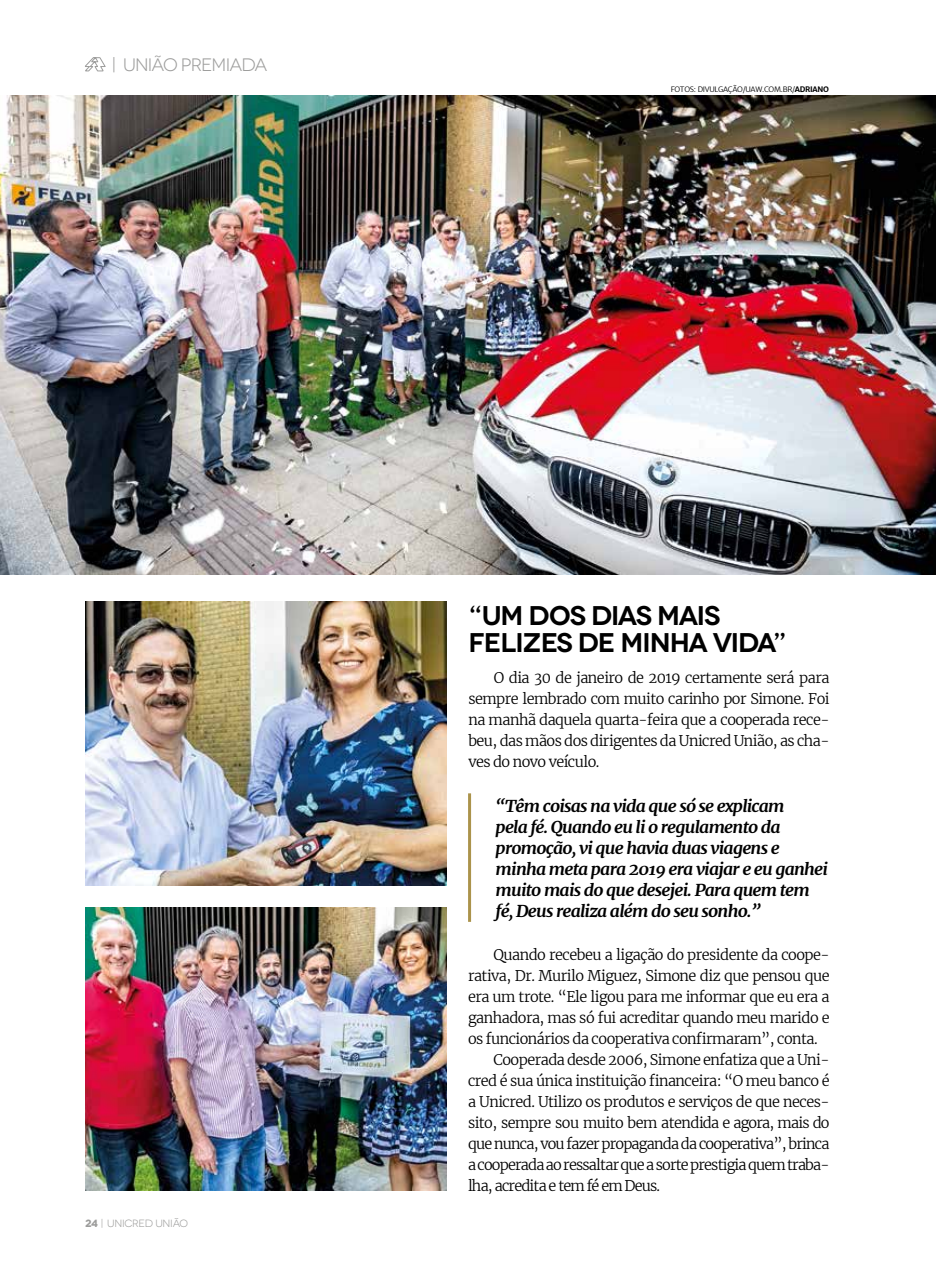
<style>
.page{position:relative;width:936px;height:1276px;background:#fff}
.page>*{position:absolute;margin:0;border:0;box-sizing:border-box;transform-origin:0 0}
.t1{font:600 27px/27px "Novecentowide";letter-spacing:-.035em;color:#000}
.t2{font:18px "Novecentowide";letter-spacing:-.05em;color:#9d9d9c}
.t3{font:italic 700 16.5px/21px "Merriweather";letter-spacing:-.045em;color:#000;scale:1.05 1}
.t4{font:300 14.55px/21px "Merriweather";letter-spacing:-.035em;color:#000;text-align:justify}
.t5{font:300 14.55px "Merriweather";letter-spacing:-.055em;color:#000}
.t6{font:10.5px "Novecentowide";letter-spacing:-.025em;color:#9d9d9c}
.t7{font:300 7.5px "Merriweather Sans";letter-spacing:-.04em;color:#000}
.s1{font-weight:700}
</style>
<div class="page">
<hr style="left:468px;top:793px;width:3px;height:129px;background:#ab934b">
<svg style="left:85px;top:57px;width:21px;height:15px"></svg>
<img style="left:0;top:96px;width:935px;height:478px">
<img style="left:85px;top:602px;width:361px;height:283px">
<img style="left:85px;top:907px;width:361px;height:284px">
<p class="t2" style="left:112px;top:55px;width:157px">| UNIÃO PREMIADA</p>
<p class="t7" style="left:670px;top:85px;width:159px">FOTOS: DIVULGAÇÃO/UAW.COM.BR/<span class="s1">ADRIANO</span></p>
<p class="t6" style="left:85px;top:1217px;width:105px"><span class="s1">24</span> | UNICRED UNIÃO</p>
<h1 class="t1" style="left:468px;top:602px;width:320px">“UM DOS DIAS MAIS<br>FELIZES DE MINHA VIDA”</h1>
<p class="t4" style="left:468px;top:667px;width:363px;text-indent:26px">O dia 30 de janeiro de 2019 certamente será para sempre lembrado com muito carinho por Simone. Foi na manhã daquela quarta-feira que a cooperada rece&shy;beu, das mãos dos dirigentes da Unicred União, as cha&shy;ves do novo veículo.</p>
<p class="t3" style="left:495px;top:795px;width:318px">“Têm coisas na vida que só se explicam<br>pela fé. Quando eu li o regulamento da promoção, vi que havia duas viagens e minha meta para 2019 era viajar e eu ganhei muito mais do que desejei. Para quem tem fé, Deus realiza além do seu sonho.”</p>
<p class="t4" style="left:493px;top:943px;width:337px">Quando recebeu a ligação do presidente da coope-</p>
<p class="t4" style="left:468px;top:964px;width:363px">rativa, Dr. Murilo Miguez, Simone diz que pensou que</p>
<p class="t4" style="left:468px;top:985px;width:363px">era um trote. “Ele ligou para me informar que eu era a</p>
<p class="t4" style="left:468px;top:1006px;width:363px">ganhadora, mas só fui acreditar quando meu marido e</p>
<p class="t4" style="left:468px;top:1027px;width:351px">os funcionários da cooperativa confirmaram”, conta.</p>
<p class="t4" style="left:493px;top:1048px;width:337px">Cooperada desde 2006, Simone enfatiza que a Uni-</p>
<p class="t4" style="left:468px;top:1069px;width:363px">cred é sua única instituição financeira: “O meu banco é</p>
<p class="t4" style="left:468px;top:1090px;width:363px">a Unicred. Utilizo os produtos e serviços de que neces-</p>
<p class="t4" style="left:468px;top:1111px;width:363px">sito, sempre sou muito bem atendida e agora, mais do</p>
<p class="t5" style="left:468px;top:1133px;width:363px">que nunca, vou fazer propaganda da cooperativa”, brinca</p>
<p class="t5" style="left:468px;top:1154px;width:363px">a cooperada ao ressaltar que a sorte prestigia quem traba-</p>
<p class="t5" style="left:468px;top:1175px;width:194px">lha, acredita e tem fé em Deus.</p>
</div>
